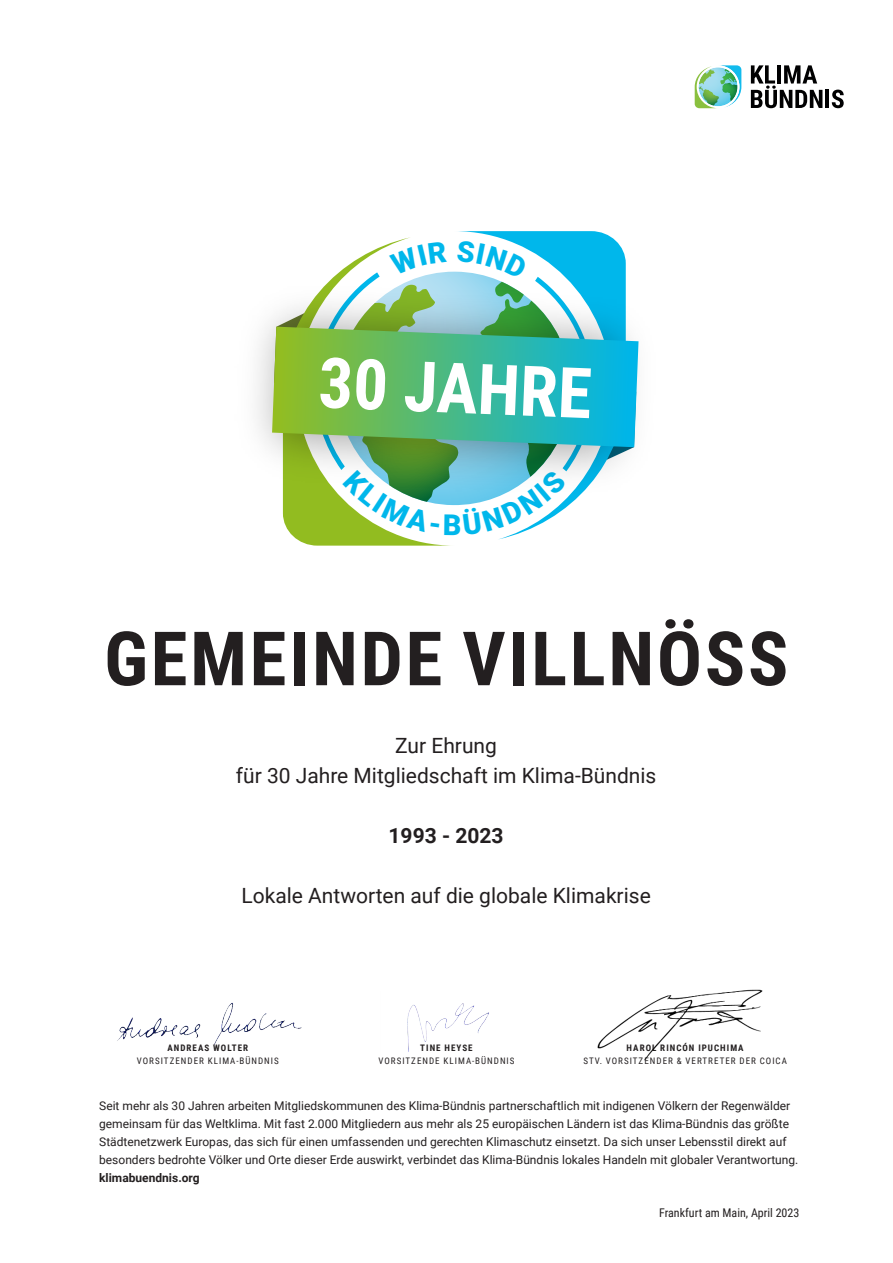
<style>
.page{position:relative;width:893px;height:1263px;background:#fff}
.page>*{position:absolute;margin:0;border:0;box-sizing:border-box;transform-origin:0 0}
.t1{font:700 75px "Roboto Condensed";letter-spacing:.035em;color:#231f20}
.t2{font:700 70.05px "Roboto Condensed";color:#fff}
.t3{font:21px "Roboto";color:#231f20}
.t4{font:700 21px "Roboto";color:#231f20}
.t5{font:12px/18px "Roboto";color:#231f20}
.t6{font:12px "Roboto Condensed";color:#231f20}
.t7{font:9px "Roboto Condensed";letter-spacing:.115em;color:#231f20}
.t8{font:700 9px "Roboto Condensed";letter-spacing:.115em;color:#231f20}
.s1{font-weight:700}
</style>
<div class="page">
<svg style="left:695px;top:65px;width:46px;height:43px"></svg>
<svg style="left:751px;top:65px;width:71px;height:43px"></svg>
<hr style="left:826px;top:90px;width:3px;height:18px;background:#000001">
<svg style="left:832px;top:90px;width:12px;height:18px"></svg>
<svg style="left:458px;top:231px;width:158px;height:308px"></svg>
<svg style="left:292px;top:237px;width:158px;height:309px"></svg>
<img style="left:597px;top:989px;width:166px;height:72px">
<img style="left:407px;top:1003px;width:82px;height:49px">
<img style="left:117px;top:1002px;width:185px;height:43px">
<svg style="left:272px;top:241px;width:366px;height:294px"></svg>
<p class="t2" style="left:320px;top:334px;width:275px;rotate:2deg">30 JAHRE</p>
<p class="t1" style="left:104px;top:606px;width:686px">GEMEINDE VILLNÖSS</p>
<p class="t3" style="left:395px;top:730px;width:103px">Zur Ehrung</p>
<p class="t3" style="left:236px;top:760px;width:422px">für 30 Jahre Mitgliedschaft im Klima-Bündnis</p>
<p class="t4" style="left:389px;top:820px;width:117px">1993 - 2023</p>
<p class="t3" style="left:241px;top:880px;width:411px">Lokale Antworten auf die globale Klimakrise</p>
<p class="t8" style="left:627px;top:1041px;width:119px">HAROL RINCÓN IPUCHIMA</p>
<p class="t7" style="left:583px;top:1055px;width:205px">STV. VORSITZENDER &amp; VERTRETER DER COICA</p>
<p class="t8" style="left:167px;top:1041px;width:82px">ANDREAS WOLTER</p>
<p class="t7" style="left:137px;top:1055px;width:143px">VORSITZENDER KLIMA-BÜNDNIS</p>
<p class="t5" style="left:99px;top:1097px;width:701px">Seit mehr als 30 Jahren arbeiten Mitgliedskommunen des Klima-Bündnis partnerschaftlich mit indigenen Völkern der Regenwälder gemeinsam für das Weltklima. Mit fast 2.000 Mitgliedern aus mehr als 25 europäischen Ländern ist das Klima-Bündnis das größte Städtenetzwerk Europas, das sich für einen umfassenden und gerechten Klimaschutz einsetzt. Da sich unser Lebensstil direkt auf besonders bedrohte Völker und Orte dieser Erde auswirkt, verbindet das Klima-Bündnis lokales Handeln mit globaler Verantwortung. <span class="s1">klimabuendnis.org</span></p>
<p class="t6" style="left:659px;top:1204px;width:142px">Frankfurt am Main, April 2023</p>
<p class="t8" style="left:420px;top:1041px;width:54px">TINE HEYSE</p>
<p class="t7" style="left:378px;top:1055px;width:138px">VORSITZENDE KLIMA-BÜNDNIS</p>
</div>
